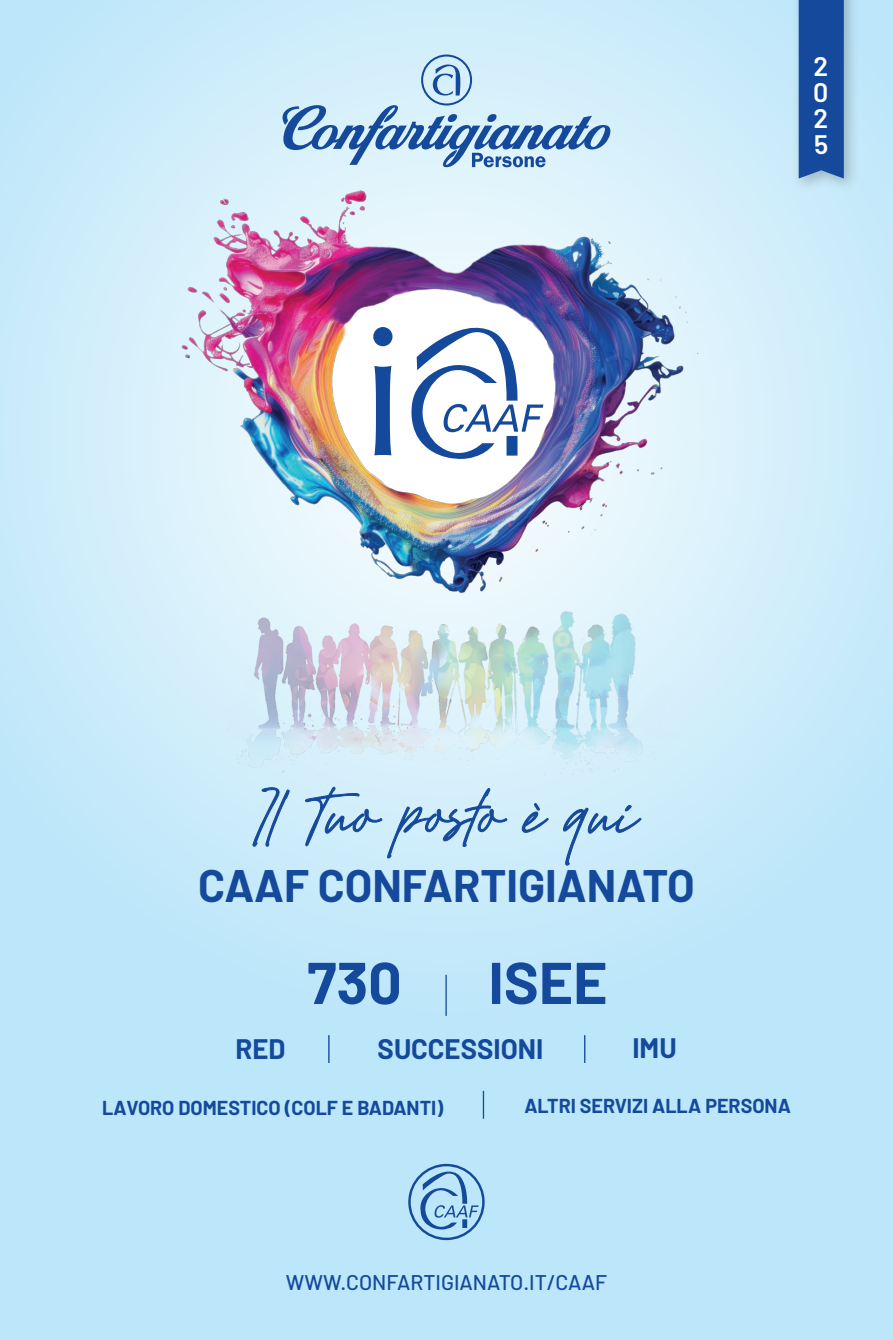
<style>
.page{position:relative;width:893px;height:1340px;background:#fff}
.page>*{position:absolute;margin:0;border:0;box-sizing:border-box;transform-origin:0 0}
.t1{font:73.58px "Golden Hopes PERSONALUSEONLY";color:#14499b}
.t2{font:700 58.73px "Barlow";color:#14499b}
.t3{font:700 44.55px "Barlow";color:#14499b}
.t4{font:700 27.45px "Barlow";color:#14499b}
.t5{font:600 26.78px/25.9px "Barlow";color:#fff;text-align:justify}
.t6{font:500 21.15px "Barlow";color:#14499b}
.t7{font:700 19.57px "Barlow";color:#14499b}
</style>
<div class="page">
<div style="left:0;top:0;width:893px;height:1339px;background:linear-gradient(to bottom,#cdecfb,#bce6fa)"></div>
<img style="left:788px;top:0;width:76px;height:164px">
<div style="left:799px;top:0;width:45px;height:164px;background:#14499b"></div>
<svg style="left:278px;top:55px;width:334px;height:109px;background:#b2d1e9"></svg>
<img style="left:181px;top:616px;width:530px;height:205px">
<hr style="left:328px;top:1035px;width:2px;height:27px;background:#14499b">
<svg style="left:584px;top:1035px;width:1px;height:27px"></svg>
<hr style="left:445px;top:974px;width:2px;height:41px;background:#14499b">
<svg style="left:483px;top:1090px;width:1px;height:28px"></svg>
<svg style="left:253px;top:787px;width:37px;height:59px;background:#b6d7ee"></svg>
<svg style="left:305px;top:785px;width:202px;height:73px;background:#c0dff2"></svg>
<svg style="left:522px;top:803px;width:27px;height:29px"></svg>
<svg style="left:563px;top:805px;width:78px;height:60px;background:#badbf1"></svg>
<img style="left:19px;top:164px;width:855px;height:452px">
<svg style="left:373px;top:327px;width:19px;height:128px"></svg>
<svg style="left:409px;top:323px;width:134px;height:142px"></svg>
<svg style="left:408px;top:1163px;width:77px;height:77px;background:#95c1e3"></svg>
<h3 class="t5" style="left:813px;top:51px;width:17px">2<br>0<br>2<br>5</h3>
<h1 class="t1" style="left:255px;top:765px;width:385px">Il Tuo posto è qui</h1>
<h3 class="t3" style="left:198px;top:853px;width:498px">CAAF CONFARTIGIANATO</h3>
<h2 class="t2" style="left:307px;top:939px;width:96px">730</h2>
<h2 class="t2" style="left:488px;top:939px;width:121px">ISEE</h2>
<h3 class="t4" style="left:236px;top:1028px;width:52px">RED</h3>
<h3 class="t4" style="left:378px;top:1028px;width:167px">SUCCESSIONI</h3>
<h3 class="t4" style="left:632px;top:1027px;width:46px">IMU</h3>
<p class="t7" style="left:102px;top:1093px;width:343px">LAVORO DOMESTICO (COLF E BADANTI)</p>
<p class="t7" style="left:524px;top:1091px;width:268px">ALTRI SERVIZI ALLA PERSONA</p>
<p class="t6" style="left:286px;top:1267px;width:323px">WWW.CONFARTIGIANATO.IT/CAAF</p>
</div>
